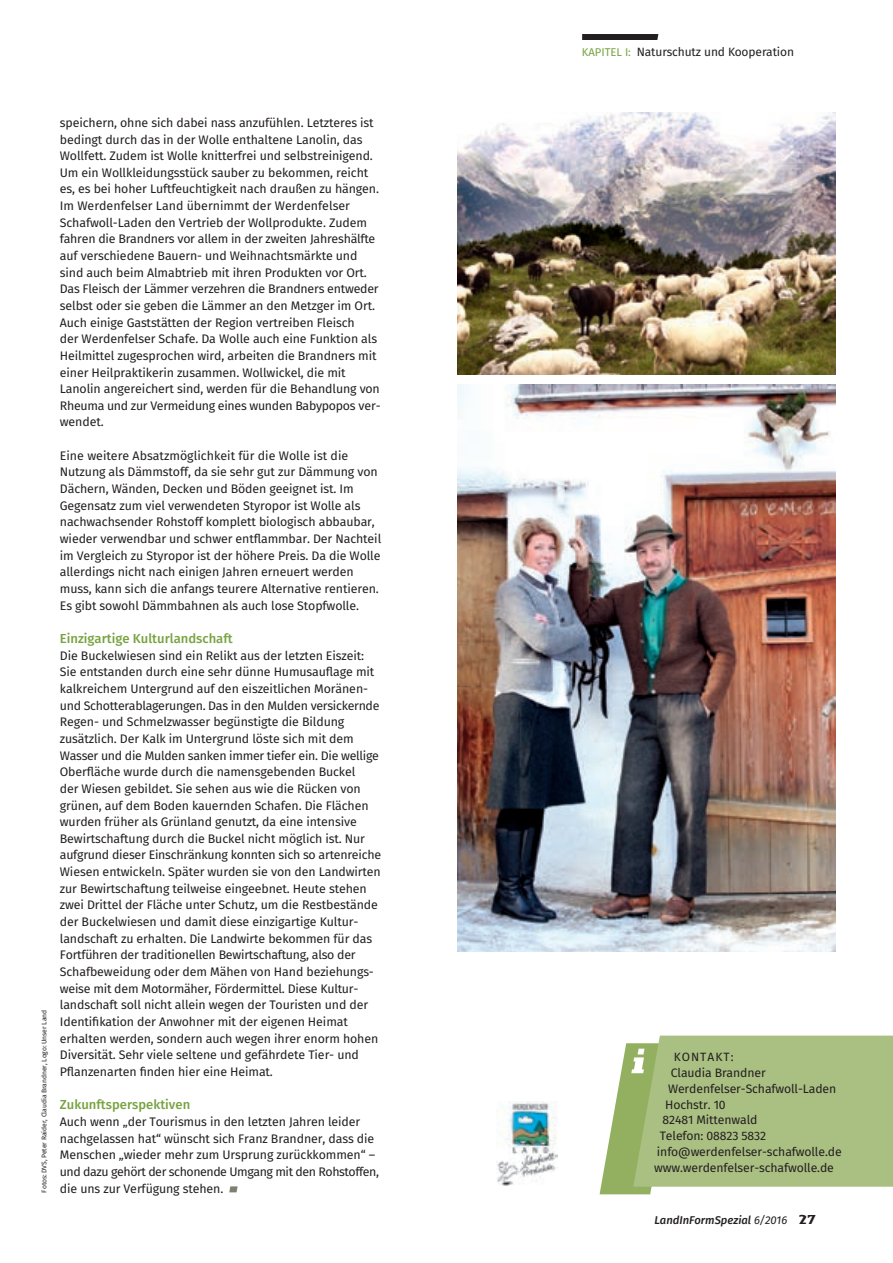
<style>
.page{position:relative;width:893px;height:1263px;background:#fff}
.page>*{position:absolute;margin:0;border:0;box-sizing:border-box;transform-origin:0 0}
.t1{font:500 13.05px "Fira Sans";color:#78a341}
.t2{font:12.3px/16.6px "Fira Sans";letter-spacing:-.01em;color:#231f20}
.t3{font:12.15px "Fira Sans";letter-spacing:-.01em;color:#231f20}
.t4{font:12px "Fira Sans";letter-spacing:-.01em;color:#231f20}
.t5{font:12px "Fira Sans";letter-spacing:.085em;color:#231f20}
.t6{font:italic 500 11.25px "Fira Sans";color:#231f20}
.t7{font:6.75px "Fira Sans";letter-spacing:-.01em;color:#231f20}
.s1{font-size:11.25px;color:#78a341}
.s2{font-weight:400}
.s3{font-family:"Authentic Sans Std";font-weight:700;font-style:normal;font-size:13.5px}
</style>
<div class="page">
<svg style="left:229px;top:1186px;width:9px;height:6px"></svg>
<img style="left:458px;top:113px;width:377px;height:261px">
<img style="left:457px;top:385px;width:378px;height:567px">
<svg style="left:582px;top:34px;width:76px;height:6px"></svg>
<svg style="left:600px;top:1035px;width:293px;height:159px;background:#afc38a"></svg>
<img style="left:497px;top:1102px;width:61px;height:84px">
<p class="t7" style="left:39px;top:1192px;width:184px;rotate:-90deg">Fotos: DVS, Peter Raider, Claudia Brandner, Logo: Unser Land</p>
<p class="t2" style="left:60px;top:115px;width:322px">speichern, ohne sich dabei nass anzufühlen. Letzteres ist bedingt durch das in der Wolle enthaltene Lanolin, das Wollfett. Zudem ist Wolle knitterfrei und selbstreinigend.<br>Um ein Wollkleidungsstück sauber zu bekommen, reicht es, es bei hoher Luftfeuchtigkeit nach draußen zu hängen.<br>Im Werdenfelser Land übernimmt der Werdenfelser Schafwoll-Laden den Vertrieb der Wollprodukte. Zudem fahren die Brandners vor allem in der zweiten Jahreshälfte auf verschiedene Bauern- und Weihnachtsmärkte und sind auch beim Almabtrieb mit ihren Produkten vor Ort.<br>Das Fleisch der Lämmer verzehren die Brandners entweder selbst oder sie geben die Lämmer an den Metzger im Ort.<br>Auch einige Gaststätten der Region vertreiben Fleisch<br>der Werdenfelser Schafe. Da Wolle auch eine Funktion als Heilmittel zugesprochen wird, arbeiten die Brandners mit einer Heilpraktikerin zusammen. Wollwickel, die mit Lanolin angereichert sind, werden für die Behandlung von Rheuma und zur Vermeidung eines wunden Babypopos ver&shy;wendet.</p>
<p class="t2" style="left:60px;top:448px;width:323px">Eine weitere Absatzmöglichkeit für die Wolle ist die Nutzung als Dämmstoff, da sie sehr gut zur Dämmung von Dächern, Wänden, Decken und Böden geeignet ist. Im Gegensatz zum viel verwendeten Styropor ist Wolle als nachwachsender Rohstoff komplett biologisch abbaubar, wieder verwendbar und schwer entflammbar. Der Nachteil im Vergleich zu Styropor ist der höhere Preis. Da die Wolle allerdings nicht nach einigen Jahren erneuert werden muss, kann sich die anfangs teurere Alternative rentieren.<br>Es gibt sowohl Dämmbahnen als auch lose Stopfwolle.</p>
<p class="t1" style="left:60px;top:629px;width:174px">Einzigartige Kulturlandschaft</p>
<p class="t2" style="left:60px;top:648px;width:323px">Die Buckelwiesen sind ein Relikt aus der letzten Eiszeit:<br>Sie entstanden durch eine sehr dünne Humusauflage mit kalkreichem Untergrund auf den eiszeitlichen Moränen&shy;und Schotterablagerungen. Das in den Mulden versickernde Regen- und Schmelzwasser begünstigte die Bildung zusätzlich. Der Kalk im Untergrund löste sich mit dem Wasser und die Mulden sanken immer tiefer ein. Die wellige Oberfläche wurde durch die namensgebenden Buckel<br>der Wiesen gebildet. Sie sehen aus wie die Rücken von grünen, auf dem Boden kauernden Schafen. Die Flächen wurden früher als Grünland genutzt, da eine intensive Bewirtschaftung durch die Buckel nicht möglich ist. Nur aufgrund dieser Einschränkung konnten sich so artenreiche Wiesen entwickeln. Später wurden sie von den Landwirten zur Bewirtschaftung teilweise eingeebnet. Heute stehen zwei Drittel der Fläche unter Schutz, um die Restbestände der Buckelwiesen und damit diese einzigartige Kultur&shy;landschaft zu erhalten. Die Landwirte bekommen für das Fortführen der traditionellen Bewirtschaftung, also der Schafbeweidung oder dem Mähen von Hand beziehungs&shy;weise mit dem Motormäher, Fördermittel. Diese Kultur&shy;landschaft soll nicht allein wegen der Touristen und der Identifikation der Anwohner mit der eigenen Heimat erhalten werden, sondern auch wegen ihrer enorm hohen Diversität. Sehr viele seltene und gefährdete Tier- und Pflanzenarten finden hier eine Heimat.</p>
<p class="t1" style="left:60px;top:1095px;width:132px">Zukunftsperspektiven</p>
<p class="t2" style="left:60px;top:1114px;width:321px">Auch wenn „der Tourismus in den letzten Jahren leider nachgelassen hat“ wünscht sich Franz Brandner, dass die Menschen „wieder mehr zum Ursprung zurückkommen“ – und dazu gehört der schonende Umgang mit den Rohstoffen,</p>
<p class="t2" style="left:60px;top:1181px;width:165px">die uns zur Verfügung stehen.</p>
<p class="t4" style="left:582px;top:44px;width:214px"><span class="s1">KAPITEL I:</span> Naturschutz und Kooperation</p>
<p class="t5" style="left:674px;top:1049px;width:61px">KONTAKT:</p>
<p class="t3" style="left:671px;top:1064px;width:96px">Claudia Brandner</p>
<p class="t3" style="left:668px;top:1080px;width:170px">Werdenfelser-Schafwoll-Laden</p>
<p class="t3" style="left:665px;top:1096px;width:62px">Hochstr. 10</p>
<p class="t3" style="left:662px;top:1112px;width:96px">82481 Mittenwald</p>
<p class="t3" style="left:660px;top:1127px;width:108px">Telefon: 08823 5832</p>
<p class="t3" style="left:657px;top:1143px;width:186px">info@werdenfelser-schafwolle.de</p>
<p class="t3" style="left:654px;top:1159px;width:181px">www.werdenfelser-schafwolle.de</p>
<p class="t6" style="left:654px;top:1212px;width:163px">LandInFormSpezial <span class="s2">6/2016</span> <span class="s3">27</span></p>
</div>
